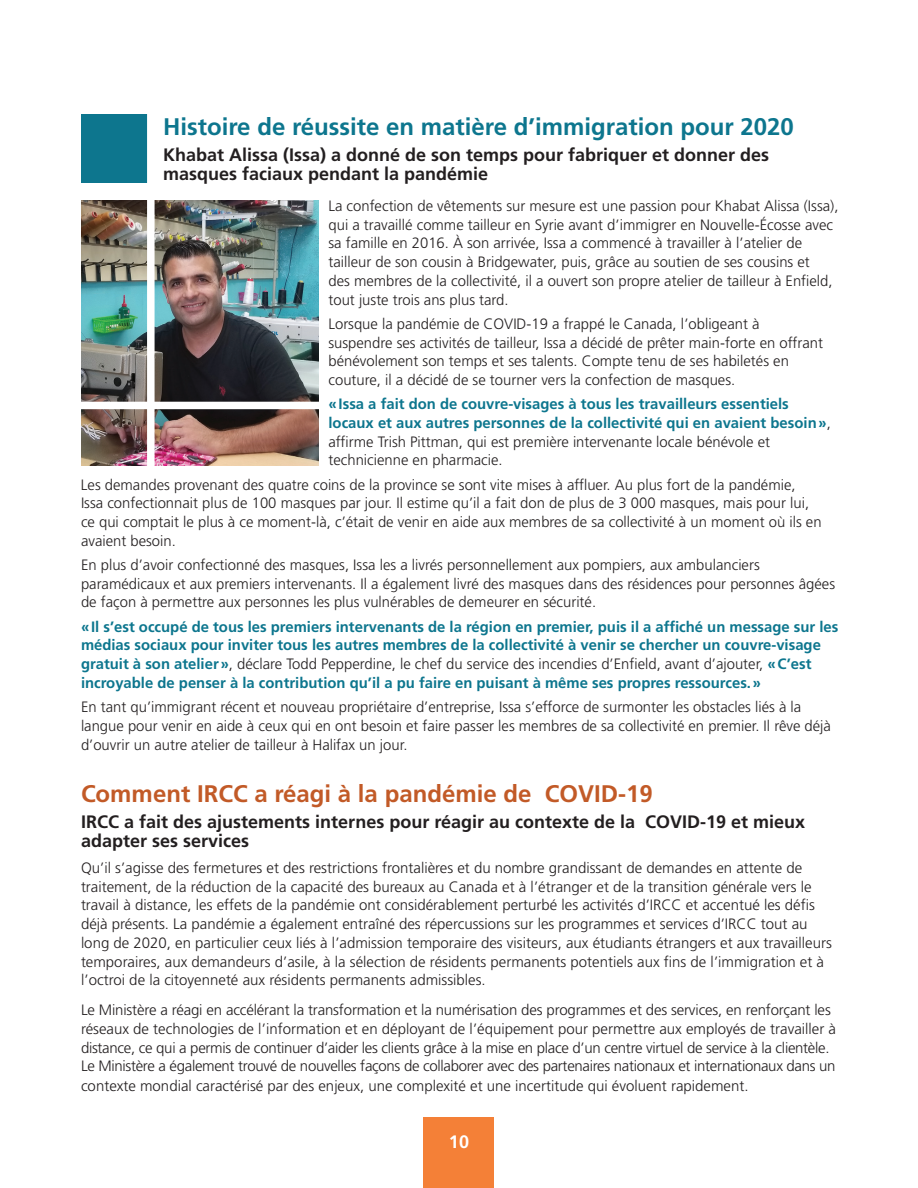
<style>
.page{position:relative;width:918px;height:1188px;background:#fff}
.page>*{position:absolute;margin:0;border:0;box-sizing:border-box;transform-origin:0 0}
.t1{font:700 24px "Frutiger LT Pro";color:#0d768e}
.t2{font:700 24px "Frutiger LT Pro";color:#c25a27}
.t3{font:700 18px/19.5px "Frutiger LT Pro";color:#231f20}
.t4{font:700 18px "Frutiger LT Pro";color:#fff}
.t5{font:300 15px/18.8px "Frutiger LT Pro";color:#231f20}
.t6{font:700 15px/18.8px "Frutiger LT Pro";color:#0d768e}
.s1{font-weight:300;color:#231f20}
</style>
<div class="page">
<div style="left:424px;top:1117px;width:70px;height:71px;background:#f48037"></div>
<img style="left:81px;top:201px;width:238px;height:264px">
<div style="left:81px;top:114px;width:69px;height:69px;background:#0d768e"></div>
<div style="left:71px;top:402px;width:285px;height:7px;background:#fff"></div>
<div style="left:147px;top:94px;width:8px;height:464px;background:#fff"></div>
<h1 class="t1" style="left:163px;top:112px;width:632px">Histoire de réussite en matière d’immigration pour 2020</h1>
<p class="t3" style="left:163px;top:145px;width:608px">Khabat Alissa (Issa) a donné de son temps pour fabriquer et donner des masques faciaux pendant la pandémie</p>
<p class="t5" style="left:328px;top:196px;width:511px">La confection de vêtements sur mesure est une passion pour Khabat Alissa (Issa), qui a travaillé comme tailleur en Syrie avant d’immigrer en Nouvelle‑Écosse avec sa famille en 2016. À son arrivée, Issa a commencé à travailler à l’atelier de tailleur de son cousin à Bridgewater, puis, grâce au soutien de ses cousins et<br>des membres de la collectivité, il a ouvert son propre atelier de tailleur à Enfield, tout juste trois ans plus tard.</p>
<p class="t5" style="left:328px;top:314px;width:496px">Lorsque la pandémie de COVID‑19 a frappé le Canada, l’obligeant à suspendre ses activités de tailleur, Issa a décidé de prêter main‑forte en offrant bénévolement son temps et ses talents. Compte tenu de ses habiletés en couture, il a décidé de se tourner vers la confection de masques.</p>
<p class="t6" style="left:328px;top:395px;width:504px">«Issa a fait don de couvre‑visages à tous les travailleurs essentiels locaux et aux autres personnes de la collectivité qui en avaient besoin»<span class="s1">, affirme Trish Pittman, qui est première intervenante locale bénévole et technicienne en pharmacie.</span></p>
<p class="t5" style="left:81px;top:475px;width:742px">Les demandes provenant des quatre coins de la province se sont vite mises à affluer. Au plus fort de la pandémie, Issa confectionnait plus de 100 masques par jour. Il estime qu’il a fait don de plus de 3 000 masques, mais pour lui, ce qui comptait le plus à ce moment‑là, c’était de venir en aide aux membres de sa collectivité à un moment où ils en avaient besoin.</p>
<p class="t5" style="left:81px;top:555px;width:756px">En plus d’avoir confectionné des masques, Issa les a livrés personnellement aux pompiers, aux ambulanciers paramédicaux et aux premiers intervenants. Il a également livré des masques dans des résidences pour personnes âgées de façon à permettre aux personnes les plus vulnérables de demeurer en sécurité.</p>
<p class="t6" style="left:81px;top:617px;width:759px">«Il s’est occupé de tous les premiers intervenants de la région en premier, puis il a affiché un message sur les médias sociaux pour inviter tous les autres membres de la collectivité à venir se chercher un couvre‑visage gratuit à son atelier»<span class="s1">, déclare Todd Pepperdine, le chef du service des incendies d’Enfield, avant d’ajouter,</span> «C’est incroyable de penser à la contribution qu’il a pu faire en puisant à même ses propres ressources.»</p>
<p class="t5" style="left:81px;top:697px;width:752px;line-height:19.2px">En tant qu’immigrant récent et nouveau propriétaire d’entreprise, Issa s’efforce de surmonter les obstacles liés à la langue pour venir en aide à ceux qui en ont besoin et faire passer les membres de sa collectivité en premier. Il rêve déjà d’ouvrir un autre atelier de tailleur à Halifax un jour.</p>
<h1 class="t2" style="left:81px;top:779px;width:573px">Comment IRCC a réagi à la pandémie de COVID-19</h1>
<p class="t3" style="left:81px;top:812px;width:726px">IRCC a fait des ajustements internes pour réagir au contexte de la COVID-19 et mieux adapter ses services</p>
<p class="t5" style="left:81px;top:858px;width:752px">Qu’il s’agisse des fermetures et des restrictions frontalières et du nombre grandissant de demandes en attente de traitement, de la réduction de la capacité des bureaux au Canada et à l’étranger et de la transition générale vers le travail à distance, les effets de la pandémie ont considérablement perturbé les activités d’IRCC et accentué les défis déjà présents. La pandémie a également entraîné des répercussions sur les programmes et services d’IRCC tout au long de 2020, en particulier ceux liés à l’admission temporaire des visiteurs, aux étudiants étrangers et aux travailleurs temporaires, aux demandeurs d’asile, à la sélection de résidents permanents potentiels aux fins de l’immigration et à l’octroi de la citoyenneté aux résidents permanents admissibles.</p>
<p class="t5" style="left:81px;top:1000px;width:757px">Le Ministère a réagi en accélérant la transformation et la numérisation des programmes et des services, en renforçant les réseaux de technologies de l’information et en déployant de l’équipement pour permettre aux employés de travailler à distance, ce qui a permis de continuer d’aider les clients grâce à la mise en place d’un centre virtuel de service à la clientèle.<br>Le Ministère a également trouvé de nouvelles façons de collaborer avec des partenaires nationaux et internationaux dans un contexte mondial caractérisé par des enjeux, une complexité et une incertitude qui évoluent rapidement.</p>
<p class="t4" style="left:449px;top:1131px;width:22px">10</p>
</div>
